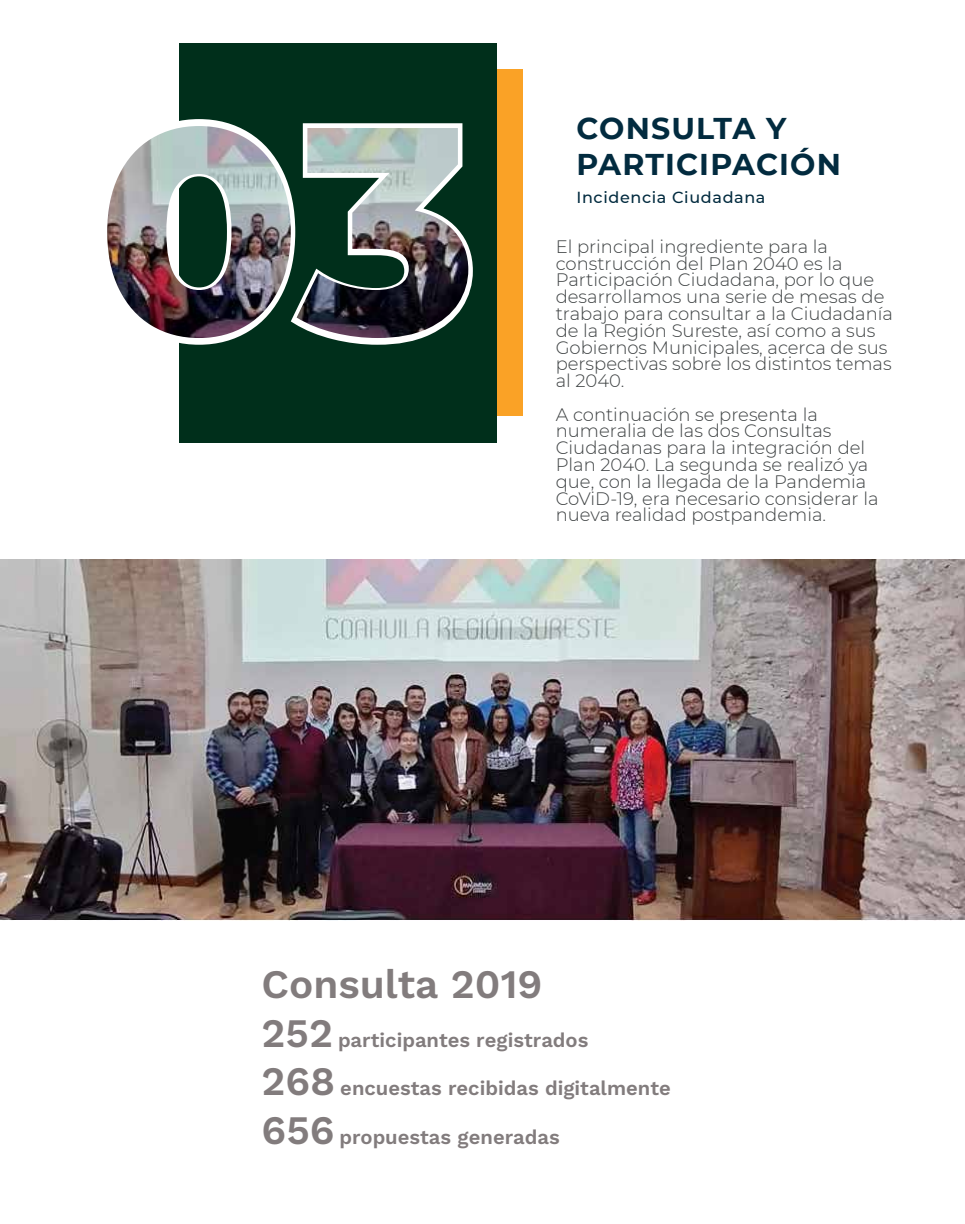
<style>
.page{position:relative;width:965px;height:1224px;background:#fff}
.page>*{position:absolute;margin:0;border:0;box-sizing:border-box;transform-origin:0 0}
.t1{font:600 40.4px "Work Sans";color:#827c7d}
.t2{font:700 30px/36px "Montserrat";letter-spacing:.04em;color:#022b3f}
.t3{font:600 20.2px "Work Sans";color:#827c7d}
.t4{font:300 18px/16.8px "Montserrat";color:#3d4142}
.t5{font:500 16px "Montserrat";letter-spacing:.04em;color:#022b3f}
.s1{font-size:40.4px}
</style>
<div class="page">
<div style="left:414px;top:70px;width:109px;height:346px;background:#faa226"></div>
<div style="left:179px;top:43px;width:317px;height:400px;background:#002f1b"></div>
<svg style="left:179px;top:119px;width:57px;height:226px"></svg>
<svg style="left:302px;top:123px;width:171px;height:222px"></svg>
<img style="left:107px;top:126px;width:361px;height:212px">
<img style="left:0;top:560px;width:965px;height:361px">
<h2 class="t2" style="left:576px;top:108px;width:266px">CONSULTA Y<br>PARTICIPACIÓN</h2>
<p class="t5" style="left:576px;top:186px;width:191px">Incidencia Ciudadana</p>
<p class="t4" style="left:556px;top:237px;width:339px">El principal ingrediente para la construcción del Plan 2040 es la<br>Participación Ciudadana, por lo que desarrollamos una serie de mesas de trabajo para consultar a la Ciudadanía de la Región Sureste, así como a sus<br>Gobiernos Municipales, acerca de sus perspectivas sobre los distintos temas al 2040.</p>
<p class="t4" style="left:556px;top:405px;width:324px">A continuación se presenta la numeralia de las dos Consultas Ciudadanas para la integración del Plan 2040. La segunda se realizó ya que, con la llegada de la Pandemia CoViD-19, era necesario considerar la nueva realidad postpandemia.</p>
<h1 class="t1" style="left:262px;top:954px;width:282px">Consulta 2019</h1>
<p class="t3" style="left:262px;top:1025px;width:328px"><span class="s1">252</span> participantes registrados</p>
<p class="t3" style="left:262px;top:1073px;width:411px"><span class="s1">268</span> encuestas recibidas digitalmente</p>
<p class="t3" style="left:262px;top:1122px;width:300px"><span class="s1">656</span> propuestas generadas</p>
</div>
